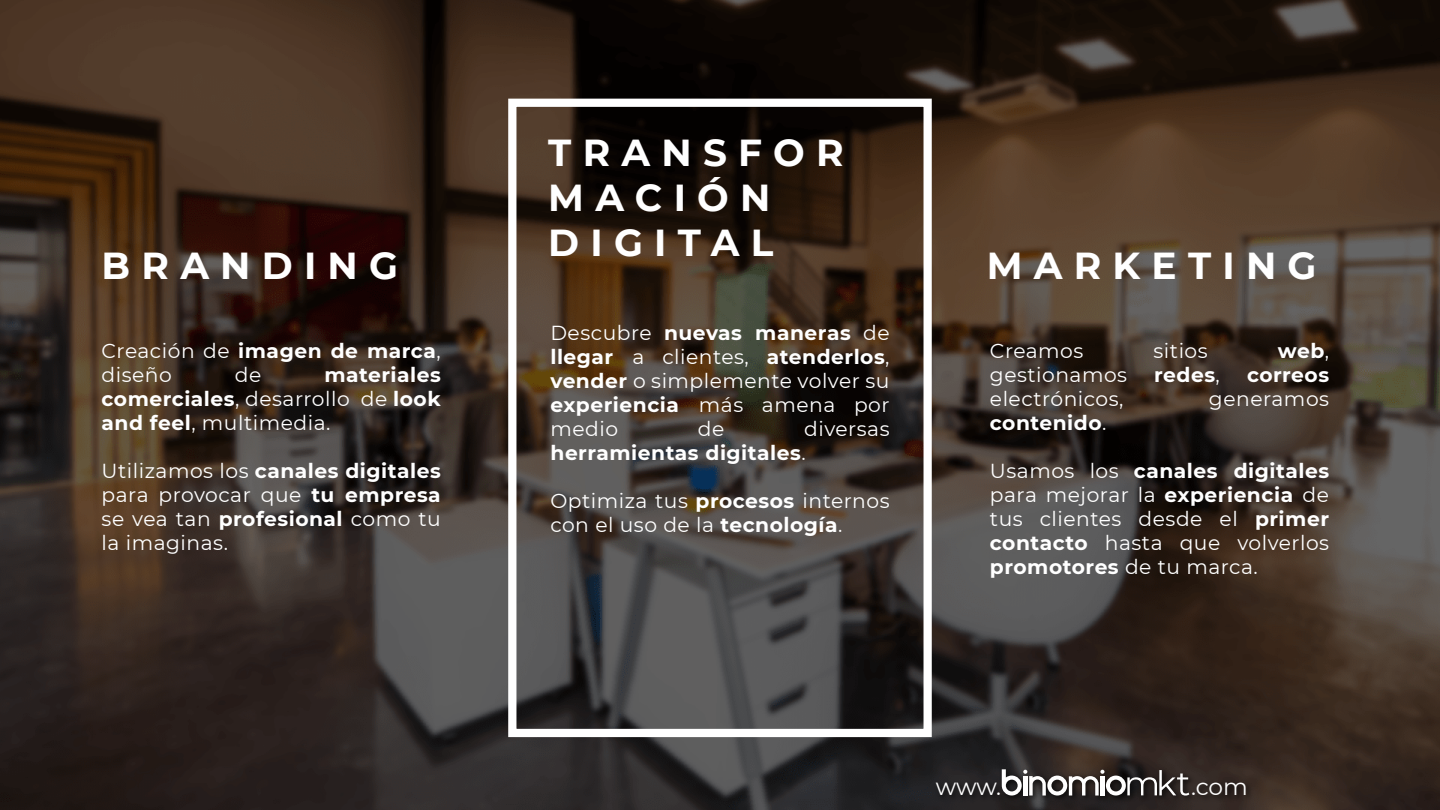
<style>
.page{position:relative;width:1440px;height:810px;background:#fff}
.page>*{position:absolute;margin:0;border:0;box-sizing:border-box;transform-origin:0 0}
.t1{font:700 37.5px/45px "Montserrat";letter-spacing:.3em;color:#fff}
.t2{font:23.33px "Montserrat";letter-spacing:-.005em;color:#fff}
.t3{font:20.25px/24px "Montserrat";letter-spacing:.025em;color:#fff;text-align:justify}
.t4{font:700 20.25px/24px "Montserrat";letter-spacing:.025em;color:#fff;text-align:justify}
.s1{font-weight:700}
.s2{font-weight:400}
</style>
<div class="page">
<img style="left:0;top:0;width:1440px;height:810px">
<div style="left:508px;top:99px;width:424px;height:638px;border:8px solid #fff"></div>
<img style="left:931px;top:765px;width:326px;height:45px">
<svg style="left:1002px;top:769px;width:187px;height:27px"></svg>
<h1 class="t1" style="left:102px;top:241px;width:298px">BRANDING</h1>
<p class="t3" style="left:102px;top:338px;width:341px">Creación de <span class="s1">imagen de marca</span>, diseño</p>
<p class="t4" style="left:102px;top:362px;width:341px;text-indent:223px">materiales comerciales<span class="s2">, desarrollo de</span> look and feel<span class="s2">, multimedia.</span></p>
<p class="t3" style="left:102px;top:458px;width:341px">Utilizamos los <span class="s1">canales digitales </span>para provocar que <span class="s1">tu empresa </span>se vea tan <span class="s1">profesional</span> como tu la imaginas.</p>
<p class="t3" style="left:235px;top:362px;width:28px">de</p>
<h1 class="t1" style="left:548px;top:128px;width:297px">TRANSFOR<br>MACIÓN<br>DIGITAL</h1>
<p class="t3" style="left:550px;top:320px;width:341px">Descubre <span class="s1">nuevas maneras</span> de <span class="s1">llegar</span> a clientes, <span class="s1">atenderlos</span>, <span class="s1">vender</span> o simplemente volver su <span class="s1">experiencia</span> más amena por medio</p>
<p class="t4" style="left:550px;top:415px;width:341px;text-indent:254px"><span class="s2">diversas </span>herramientas digitales<span class="s2">.</span></p>
<p class="t3" style="left:550px;top:488px;width:341px">Optimiza tus <span class="s1">procesos</span> internos con el uso de la <span class="s1">tecnología</span>.</p>
<p class="t3" style="left:698px;top:416px;width:28px">de</p>
<h1 class="t1" style="left:987px;top:241px;width:331px">MARKETING</h1>
<p class="t3" style="left:990px;top:338px;width:95px">Creamos</p>
<p class="t3" style="left:1154px;top:338px;width:56px">sitios</p>
<p class="t4" style="left:1278px;top:338px;width:53px">web<span class="s2">,</span></p>
<p class="t3" style="left:990px;top:362px;width:139px">gestionamos</p>
<p class="t4" style="left:1154px;top:362px;width:67px">redes<span class="s2">,</span></p>
<p class="t4" style="left:1247px;top:362px;width:84px">correos</p>
<p class="t3" style="left:990px;top:386px;width:135px">electrónicos,</p>
<p class="t3" style="left:1209px;top:386px;width:122px">generamos</p>
<p class="t4" style="left:990px;top:410px;width:118px">contenido<span class="s2">.</span></p>
<p class="t3" style="left:990px;top:458px;width:341px">Usamos los <span class="s1">canales digitales </span>para mejorar la <span class="s1">experiencia</span> de tus clientes desde el <span class="s1">primer contacto</span> hasta que volverlos <span class="s1">promotores</span> de tu marca.</p>
<p class="t2" style="left:936px;top:771px;width:67px">www.</p>
<p class="t2" style="left:1191px;top:771px;width:58px">.com</p>
</div>
